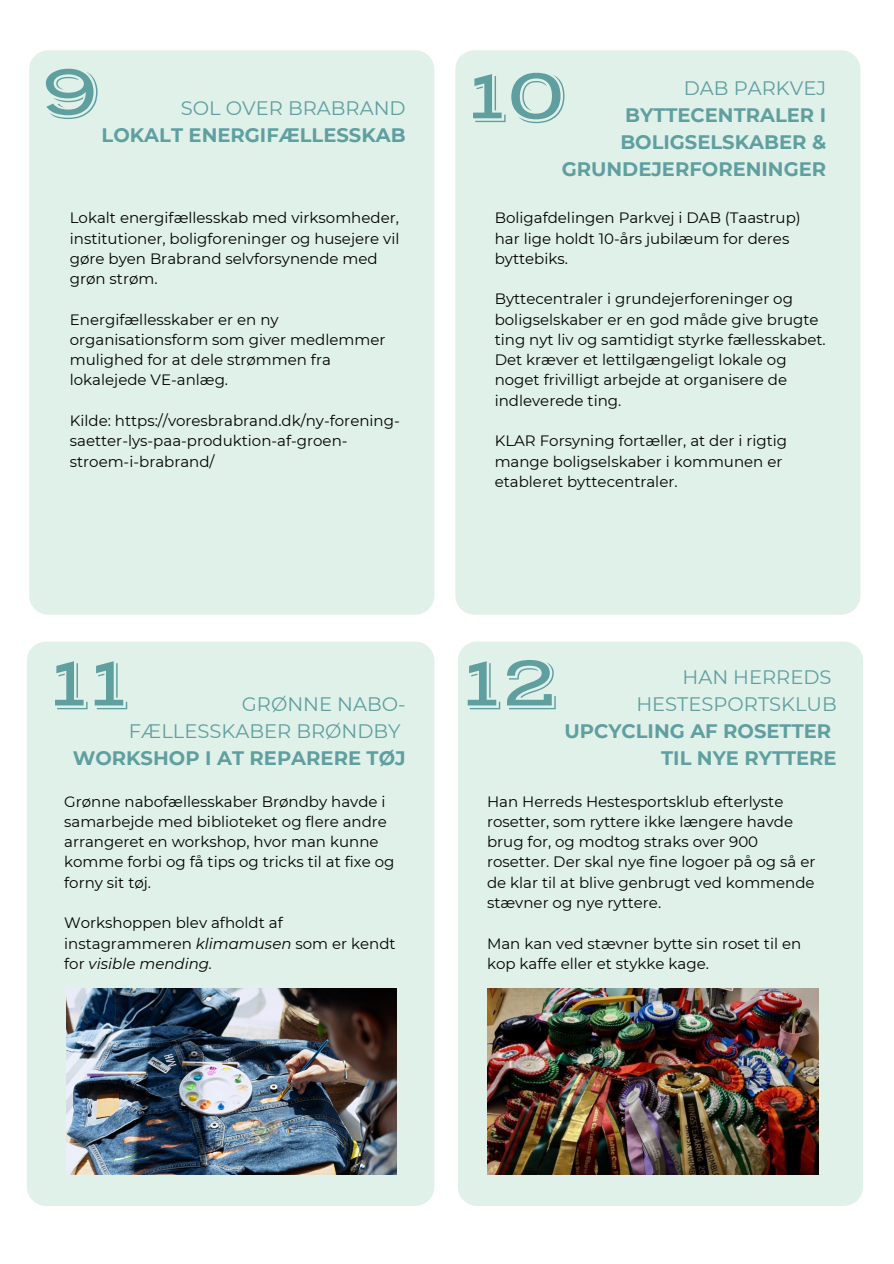
<style>
.page{position:relative;width:894px;height:1264px;background:#fff}
.page>*{position:absolute;margin:0;border:0;box-sizing:border-box;transform-origin:0 0}
.t1{font:72.75px "Vast Shadow";color:#609fa0}
.t2{font:700 19.5px/27px "Montserrat";color:#609fa0;text-align:right}
.t3{font:19.5px/27px "Montserrat";color:#609fa0;text-align:right}
.t4{font:15px/20.2px "Montserrat";color:#000}
.s1{font-weight:400}
.s2{font-weight:700}
.s3{font-style:italic}
</style>
<div class="page">
<div style="left:27px;top:641px;width:407px;height:564px;background:#e0f1e9;border-radius:19px"></div>
<div style="left:457px;top:641px;width:405px;height:564px;background:#e0f1e9;border-radius:19px"></div>
<img style="left:67px;top:988px;width:329px;height:185px">
<img style="left:487px;top:988px;width:330px;height:185px">
<p class="t1" style="left:41px;top:48px;width:61px">9</p>
<p class="t2" style="left:102px;top:95px;width:305px"><span class="s1">SOL OVER BRABRAND<br></span>LOKALT ENERGIFÆLLESSKAB</p>
<p class="t4" style="left:70px;top:208px;width:331px">Lokalt energifællesskab med virksomheder, institutioner, boligforeninger og husejere vil gøre byen Brabrand selvforsynende med grøn strøm.</p>
<p class="t4" style="left:70px;top:309px;width:317px">Energifællesskaber er en ny organisationsform som giver medlemmer mulighed for at dele strømmen fra lokalejede VE-anlæg.</p>
<p class="t4" style="left:70px;top:410px;width:331px">Kilde: https://voresbrabrand.dk/ny-forening&shy;saetter-lys-paa-produktion-af-groen&shy;stroem-i-brabrand/</p>
<h1 class="t1" style="left:467px;top:52px;width:101px">10</h1>
<p class="t2" style="left:561px;top:75px;width:266px"><span class="s1">DAB PARKVEJ<br></span>BYTTECENTRALER I<br>BOLIGSELSKABER &amp;<br>GRUNDEJERFORENINGER</p>
<h1 class="t4" style="left:494px;top:208px;width:307px">Boligafdelingen Parkvej i DAB (Taastrup) har lige holdt 10-års jubilæum for deres byttebiks.</h1>
<p class="t4" style="left:494px;top:289px;width:332px">Byttecentraler i grundejerforeninger og boligselskaber er en god måde give brugte ting nyt liv og samtidigt styrke fællesskabet.<br>Det kræver et lettilgængeligt lokale og noget frivilligt arbejde at organisere de indleverede ting.</p>
<p class="t4" style="left:494px;top:431px;width:294px">KLAR Forsyning fortæller, at der i rigtig mange boligselskaber i kommunen er etableret byttecentraler.</p>
<p class="t1" style="left:50px;top:639px;width:81px">11</p>
<p class="t1" style="left:462px;top:639px;width:98px">12</p>
<h1 class="t2" style="left:564px;top:663px;width:274px"><span class="s1">HAN HERREDS<br>HESTESPORTSKLUB<br></span>UPCYCLING AF ROSETTER<br>TIL NYE RYTTERE</h1>
<p class="t4" style="left:487px;top:791px;width:330px">Han Herreds Hestesportsklub efterlyste rosetter, som ryttere ikke længere havde brug for, og modtog straks over 900 rosetter. Der skal nye fine logoer på og så er de klar til at blive genbrugt ved kommende stævner og nye ryttere.</p>
<p class="t4" style="left:487px;top:933px;width:315px">Man kan ved stævner bytte sin roset til en kop kaffe eller et stykke kage.</p>
<p class="t3" style="left:73px;top:690px;width:334px">GRØNNE NABO-<br>FÆLLESSKABER BRØNDBY<br><span class="s2">WORKSHOP I AT REPARERE TØJ</span></p>
<p class="t4" style="left:64px;top:791px;width:332px">Grønne nabofællesskaber Brøndby havde i samarbejde med biblioteket og flere andre arrangeret en workshop, hvor man kunne komme forbi og få tips og tricks til at fixe og forny sit tøj.</p>
<p class="t4" style="left:64px;top:912px;width:333px">Workshoppen blev afholdt af instagrammeren <span class="s3">klimamusen</span> som er kendt for <span class="s3">visible mending.</span></p>
</div>
